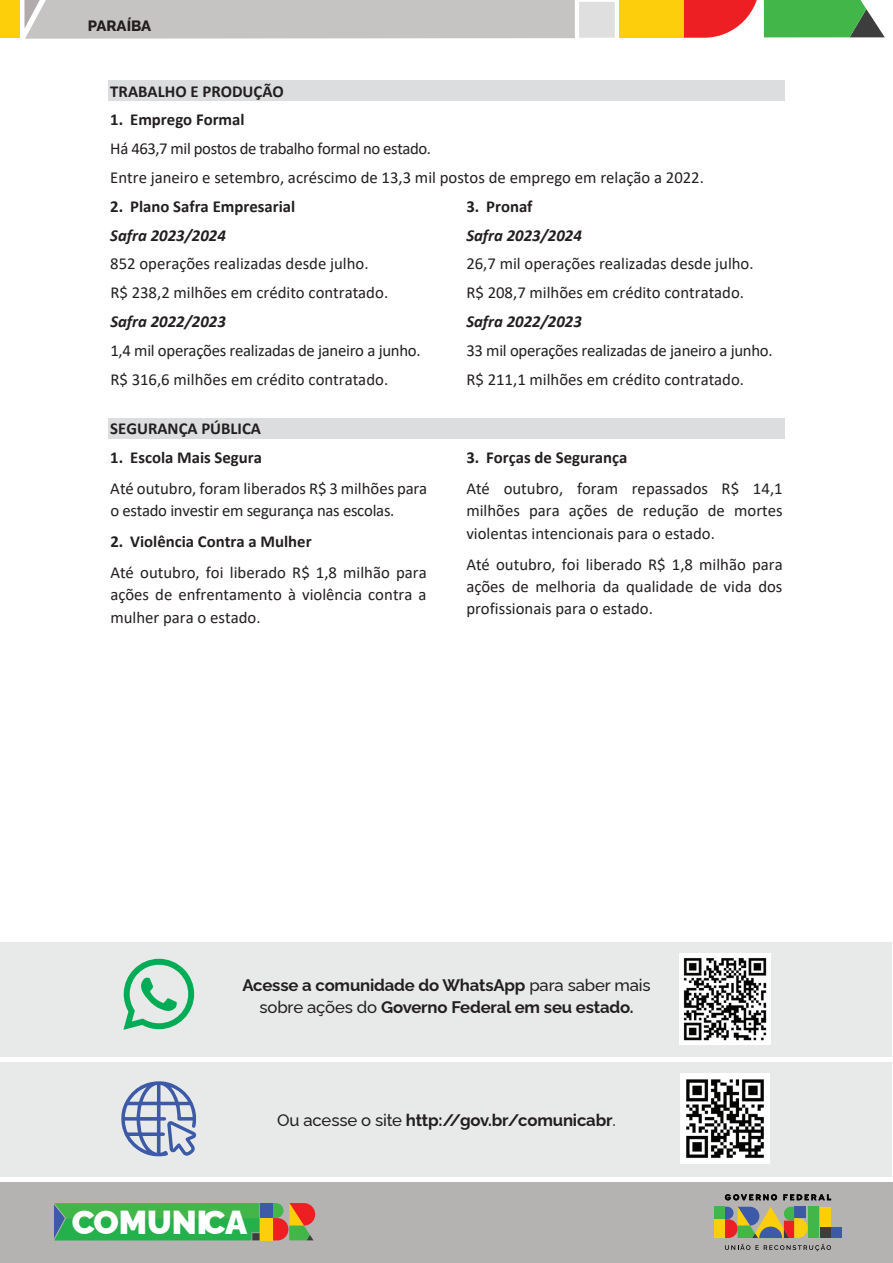
<style>
.page{position:relative;width:893px;height:1263px;background:#fff}
.page>*{position:absolute;margin:0;border:0;box-sizing:border-box;transform-origin:0 0}
.t1{font:900 33.15px "Rawline";color:#fff}
.t2{font:16.8px/22.5px "Calibri";color:#231f20}
.t3{font:700 16.8px "Calibri";color:#231f20}
.t4{font:italic 700 16.8px "Calibri";color:#231f20}
.t5{font:700 16.65px/22.4px "Rawline";letter-spacing:-.01em;color:#231f20;text-align:center}
.t6{font:800 15px "Rawline";color:#231f20}
.s1{font-weight:500}
</style>
<div class="page">
<div style="left:0;top:1182px;width:893px;height:81px;background:#b5b2b2"></div>
<div style="left:260px;top:1203px;width:13px;height:15px;background:#3d5aa8"></div>
<div style="left:260px;top:1218px;width:13px;height:22px;background:#fcce0b"></div>
<svg style="left:54px;top:1203px;width:205px;height:37px;background:#32b04d"></svg>
<svg style="left:273px;top:1203px;width:42px;height:38px"></svg>
<div style="left:252px;top:1233px;width:7px;height:7px;background:#3d3d3d"></div>
<div style="left:831px;top:1227px;width:11px;height:11px;background:#3d5aa8"></div>
<div style="left:714px;top:1207px;width:11px;height:12px;background:#42b649"></div>
<div style="left:714px;top:1219px;width:11px;height:19px;background:#fcce0b"></div>
<svg style="left:725px;top:1194px;width:52px;height:6px"></svg>
<svg style="left:783px;top:1194px;width:48px;height:6px"></svg>
<svg style="left:725px;top:1207px;width:106px;height:44px"></svg>
<div style="left:24px;top:0;width:551px;height:39px;background:#c6c3c3"></div>
<div style="left:579px;top:2px;width:36px;height:36px;background:#e0dfdf"></div>
<div style="left:0;top:0;width:20px;height:38px;background:#fccf0a"></div>
<div style="left:619px;top:0;width:64px;height:38px;background:#fcce0b"></div>
<svg style="left:683px;top:0;width:202px;height:38px"></svg>
<div style="left:108px;top:81px;width:677px;height:20px;background:#dcdddf"></div>
<div style="left:108px;top:418px;width:677px;height:20px;background:#dcdddf"></div>
<div style="left:1px;top:942px;width:891px;height:114px;background:#e8eae9"></div>
<div style="left:1px;top:1062px;width:891px;height:114px;background:#e8eae9"></div>
<svg style="left:123px;top:959px;width:71px;height:71px"></svg>
<img style="left:679px;top:954px;width:91px;height:90px">
<img style="left:680px;top:1074px;width:90px;height:90px">
<svg style="left:121px;top:1081px;width:75px;height:76px"></svg>
<p class="t6" style="left:88px;top:14px;width:65px">PARAÍBA</p>
<p class="t3" style="left:110px;top:79px;width:175px">TRABALHO E PRODUÇÃO</p>
<p class="t3" style="left:110px;top:108px;width:136px">1. Emprego Formal</p>
<p class="t2" style="left:110px;top:134px;width:595px;line-height:29px">Há 463,7 mil postos de trabalho formal no estado.<br>Entre janeiro e setembro, acréscimo de 13,3 mil postos de emprego em relação a 2022.</p>
<p class="t3" style="left:110px;top:194px;width:186px">2. Plano Safra Empresarial</p>
<p class="t4" style="left:110px;top:223px;width:117px">Safra 2023/2024</p>
<p class="t2" style="left:110px;top:249px;width:279px;line-height:28.8px">852 operações realizadas desde julho.<br>R$ 238,2 milhões em crédito contratado.</p>
<p class="t4" style="left:110px;top:310px;width:117px">Safra 2022/2023</p>
<p class="t2" style="left:110px;top:335px;width:312px;line-height:29px">1,4 mil operações realizadas de janeiro a junho.<br>R$ 316,6 milhões em crédito contratado.</p>
<p class="t3" style="left:466px;top:194px;width:68px">3. Pronaf</p>
<p class="t4" style="left:466px;top:223px;width:117px">Safra 2023/2024</p>
<p class="t2" style="left:466px;top:249px;width:289px;line-height:28.8px">26,7 mil operações realizadas desde julho.<br>R$ 208,7 milhões em crédito contratado.</p>
<p class="t4" style="left:466px;top:310px;width:117px">Safra 2022/2023</p>
<p class="t2" style="left:466px;top:335px;width:308px;line-height:29px">33 mil operações realizadas de janeiro a junho.<br>R$ 211,1 milhões em crédito contratado.</p>
<p class="t3" style="left:110px;top:416px;width:152px">SEGURANÇA PÚBLICA</p>
<p class="t3" style="left:110px;top:445px;width:153px">1. Escola Mais Segura</p>
<p class="t2" style="left:110px;top:476px;width:318px">Até outubro, foram liberados R$ 3 milhões para o estado investir em segurança nas escolas.</p>
<p class="t3" style="left:110px;top:530px;width:203px">2. Violência Contra a Mulher</p>
<p class="t2" style="left:110px;top:561px;width:318px;text-align:justify">Até outubro, foi liberado R$ 1,8 milhão para ações de enfrentamento à violência contra a mulher para o estado.</p>
<p class="t3" style="left:466px;top:445px;width:163px">3. Forças de Segurança</p>
<p class="t2" style="left:466px;top:476px;width:318px;text-align:justify">Até outubro, foram repassados R$ 14,1 milhões para ações de redução de mortes violentas intencionais para o estado.</p>
<p class="t2" style="left:466px;top:552px;width:318px;text-align:justify">Até outubro, foi liberado R$ 1,8 milhão para ações de melhoria da qualidade de vida dos profissionais para o estado.</p>
<p class="t5" style="left:242px;top:972px;width:410px">Acesse a comunidade do WhatsApp <span class="s1">para saber mais sobre ações do</span> Governo Federal em seu estado.</p>
<p class="t5" style="left:277px;top:1107px;width:340px"><span class="s1">Ou acesse o site</span> http://gov.br/comunicabr<span class="s1">.</span></p>
<h1 class="t1" style="left:72px;top:1197px;width:177px">COMUNICA</h1>
</div>
